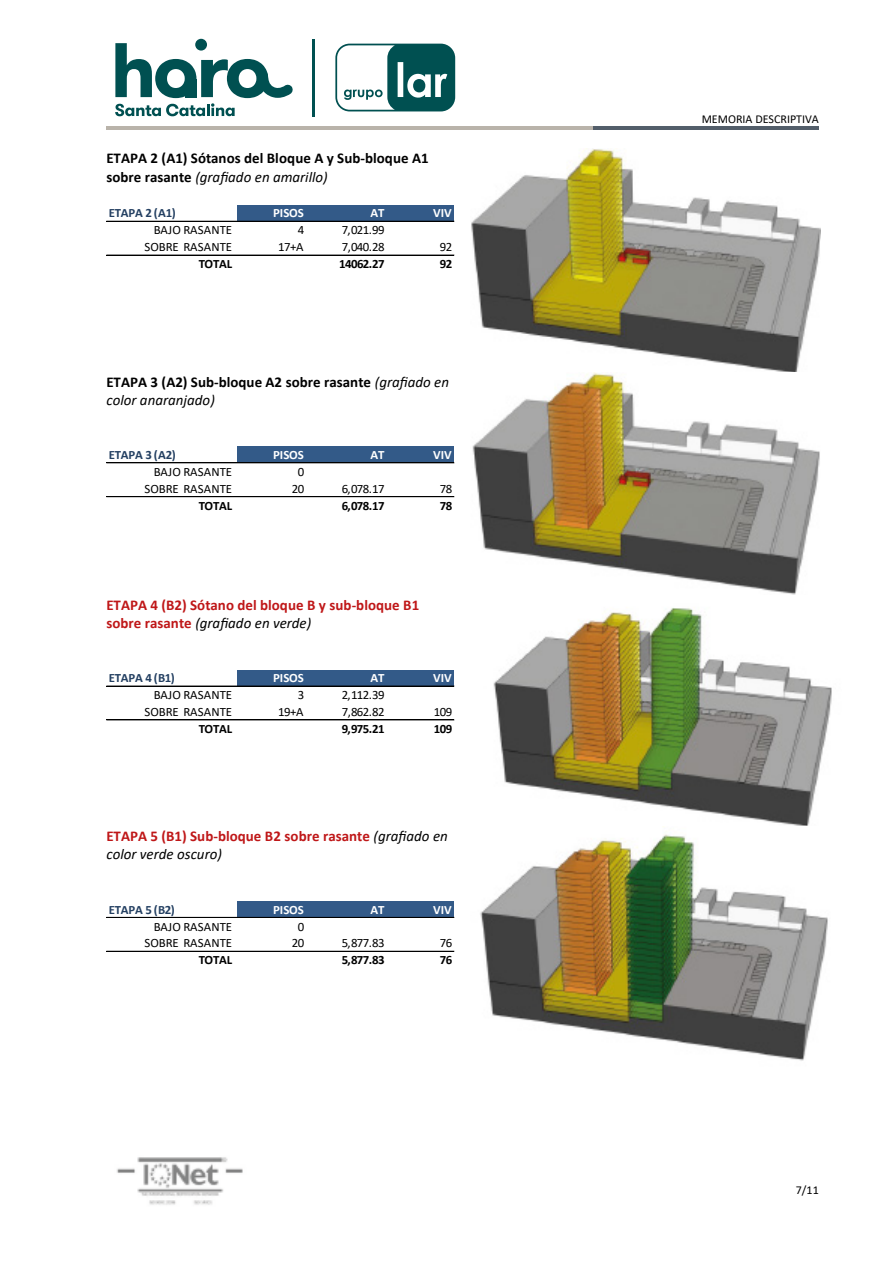
<style>
.page{position:relative;width:893px;height:1263px;background:#fff}
.page>*{position:absolute;margin:0;border:0;box-sizing:border-box;transform-origin:0 0}
.t1{font:700 15px/18.3px "Calibri";color:#000}
.t2{font:700 15px/18.3px "Calibri";letter-spacing:.005em;color:#bf1718}
.t3{font:12.75px "Calibri";letter-spacing:-.015em;color:#000}
.t4{font:700 12.75px "Calibri";letter-spacing:-.045em;color:#000}
.t5{font:12.75px "Calibri";letter-spacing:.01em;color:#000}
.t6{font:700 12.75px "Calibri";letter-spacing:-.015em;color:#244062}
.t7{font:700 12.75px "Calibri";letter-spacing:-.005em;color:#fff}
.t8{font:12px "Calibri";color:#000}
.s1{font-weight:400;font-style:italic}
.s2{font-weight:400;font-style:italic;color:#000}
</style>
<div class="page">
<img style="left:116px;top:1157px;width:127px;height:48px">
<hr style="left:106px;top:127px;width:488px;height:3px;background:#b9b3aa">
<hr style="left:594px;top:127px;width:225px;height:3px;background:#535e6a">
<div style="left:238px;top:205px;width:216px;height:17px;background:#335a88"></div>
<hr style="left:106px;top:221px;width:348px;height:1px;background:#000">
<hr style="left:106px;top:255px;width:348px;height:1px;background:#000">
<img style="left:471px;top:149px;width:349px;height:446px">
<div style="left:238px;top:446px;width:216px;height:17px;background:#335a88"></div>
<hr style="left:106px;top:462px;width:348px;height:1px;background:#000">
<hr style="left:106px;top:496px;width:348px;height:1px;background:#000">
<div style="left:238px;top:669px;width:216px;height:17px;background:#335a88"></div>
<hr style="left:106px;top:686px;width:348px;height:1px;background:#000">
<hr style="left:106px;top:719px;width:348px;height:1px;background:#000">
<img style="left:493px;top:608px;width:339px;height:219px">
<div style="left:238px;top:901px;width:216px;height:17px;background:#335a88"></div>
<hr style="left:106px;top:917px;width:348px;height:1px;background:#000">
<hr style="left:106px;top:951px;width:348px;height:1px;background:#000">
<img style="left:480px;top:834px;width:348px;height:227px">
<svg style="left:115px;top:43px;width:178px;height:73px"></svg>
<div style="left:195px;top:39px;width:12px;height:12px;background:#005051;border-radius:50%"></div>
<hr style="left:312px;top:39px;width:2px;height:77px;background:#005051">
<svg style="left:335px;top:44px;width:120px;height:67px"></svg>
<p class="t1" style="left:106px;top:149px;width:324px">ETAPA 2 (A1) Sótanos del Bloque A y Sub-bloque A1 sobre rasante <span class="s1">(grafiado en amarillo)</span></p>
<p class="t6" style="left:109px;top:204px;width:68px">ETAPA 2 (A1)</p>
<p class="t7" style="left:273px;top:204px;width:32px">PISOS</p>
<p class="t7" style="left:370px;top:204px;width:15px">AT</p>
<p class="t7" style="left:433px;top:204px;width:20px">VIV</p>
<p class="t5" style="left:154px;top:221px;width:80px">BAJO RASANTE</p>
<p class="t3" style="left:298px;top:221px;width:8px">4</p>
<p class="t3" style="left:342px;top:221px;width:44px">7,021.99</p>
<p class="t3" style="left:145px;top:238px;width:89px">SOBRE RASANTE</p>
<p class="t3" style="left:278px;top:238px;width:27px">17+A</p>
<p class="t3" style="left:342px;top:238px;width:44px">7,040.28</p>
<p class="t3" style="left:440px;top:238px;width:14px">92</p>
<p class="t4" style="left:199px;top:255px;width:35px">TOTAL</p>
<p class="t4" style="left:339px;top:255px;width:47px">14062.27</p>
<p class="t4" style="left:440px;top:255px;width:14px">92</p>
<p class="t1" style="left:106px;top:372px;width:344px">ETAPA 3 (A2) Sub-bloque A2 sobre rasante <span class="s1">(grafiado en color anaranjado)</span></p>
<p class="t6" style="left:109px;top:446px;width:68px">ETAPA 3 (A2)</p>
<p class="t7" style="left:273px;top:446px;width:32px">PISOS</p>
<p class="t7" style="left:370px;top:446px;width:15px">AT</p>
<p class="t7" style="left:433px;top:446px;width:20px">VIV</p>
<p class="t5" style="left:154px;top:463px;width:80px">BAJO RASANTE</p>
<p class="t3" style="left:298px;top:463px;width:8px">0</p>
<p class="t3" style="left:145px;top:480px;width:89px">SOBRE RASANTE</p>
<p class="t3" style="left:292px;top:480px;width:14px">20</p>
<p class="t3" style="left:342px;top:480px;width:44px">6,078.17</p>
<p class="t3" style="left:440px;top:480px;width:14px">78</p>
<p class="t4" style="left:199px;top:497px;width:35px">TOTAL</p>
<p class="t4" style="left:342px;top:497px;width:45px">6,078.17</p>
<p class="t4" style="left:440px;top:497px;width:14px">78</p>
<p class="t2" style="left:106px;top:595px;width:314px">ETAPA 4 (B2) Sótano del bloque B y sub-bloque B1 sobre rasante <span class="s2">(grafiado en verde)</span></p>
<p class="t6" style="left:109px;top:669px;width:67px">ETAPA 4 (B1)</p>
<p class="t7" style="left:273px;top:669px;width:32px">PISOS</p>
<p class="t7" style="left:370px;top:669px;width:15px">AT</p>
<p class="t7" style="left:433px;top:669px;width:20px">VIV</p>
<p class="t5" style="left:154px;top:686px;width:80px">BAJO RASANTE</p>
<p class="t3" style="left:298px;top:686px;width:8px">3</p>
<p class="t3" style="left:342px;top:686px;width:44px">2,112.39</p>
<p class="t3" style="left:145px;top:703px;width:89px">SOBRE RASANTE</p>
<p class="t3" style="left:278px;top:703px;width:27px">19+A</p>
<p class="t3" style="left:342px;top:703px;width:44px">7,862.82</p>
<p class="t3" style="left:434px;top:703px;width:20px">109</p>
<p class="t4" style="left:199px;top:720px;width:35px">TOTAL</p>
<p class="t4" style="left:342px;top:720px;width:45px">9,975.21</p>
<p class="t4" style="left:434px;top:720px;width:20px">109</p>
<p class="t2" style="left:106px;top:827px;width:343px">ETAPA 5 (B1) Sub-bloque B2 sobre rasante <span class="s2">(grafiado en color verde oscuro)</span></p>
<p class="t6" style="left:109px;top:900px;width:67px">ETAPA 5 (B2)</p>
<p class="t7" style="left:273px;top:900px;width:32px">PISOS</p>
<p class="t7" style="left:370px;top:900px;width:15px">AT</p>
<p class="t7" style="left:433px;top:900px;width:20px">VIV</p>
<p class="t5" style="left:154px;top:917px;width:80px">BAJO RASANTE</p>
<p class="t3" style="left:298px;top:917px;width:8px">0</p>
<p class="t3" style="left:145px;top:934px;width:89px">SOBRE RASANTE</p>
<p class="t3" style="left:292px;top:934px;width:14px">20</p>
<p class="t3" style="left:342px;top:934px;width:44px">5,877.83</p>
<p class="t3" style="left:440px;top:934px;width:14px">76</p>
<p class="t4" style="left:199px;top:951px;width:35px">TOTAL</p>
<p class="t4" style="left:342px;top:951px;width:45px">5,877.83</p>
<p class="t4" style="left:440px;top:951px;width:14px">76</p>
<p class="t8" style="left:702px;top:111px;width:119px">MEMORIA DESCRIPTIVA</p>
<p class="t8" style="left:796px;top:1181px;width:25px">7/11</p>
</div>
